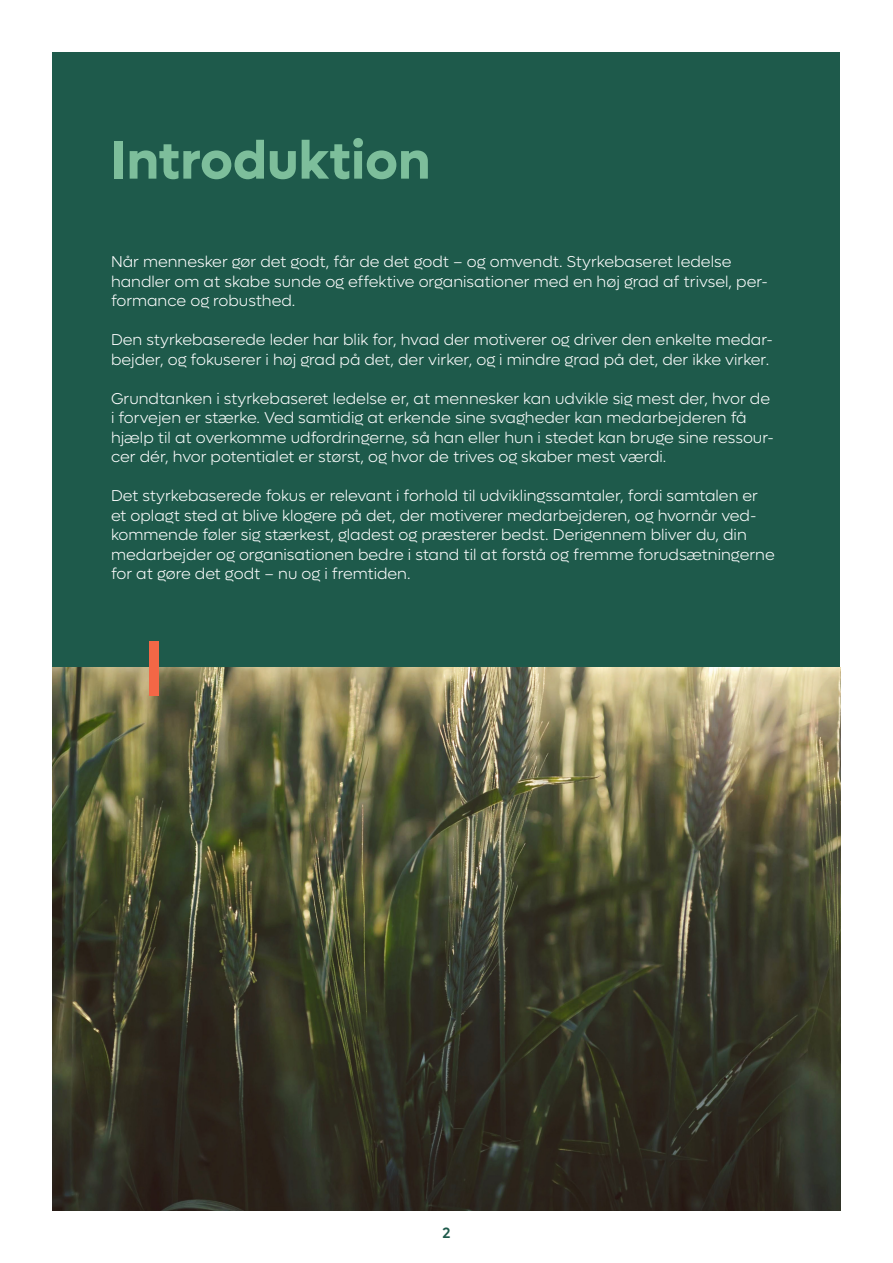
<style>
.page{position:relative;width:893px;height:1263px;background:#fff}
.page>*{position:absolute;margin:0;border:0;box-sizing:border-box;transform-origin:0 0}
.t1{font:700 54px "Lufga";color:#7dbe9b}
.t2{font:300 15.75px/19.5px "Lufga";color:#fff}
.t3{font:500 15px "Lufga";color:#1e5a4b}
</style>
<div class="page">
<div style="left:52px;top:52px;width:788px;height:1114px;background:#1e5a4b"></div>
<img style="left:52px;top:668px;width:788px;height:542px">
<div style="left:149px;top:641px;width:10px;height:54px;background:#f36746"></div>
<p class="t1" style="left:111px;top:128px;width:321px">Introduktion</p>
<p class="t2" style="left:111px;top:252px;width:658px">Når mennesker gør det godt, får de det godt – og omvendt. Styrkebaseret ledelse handler om at skabe sunde og effektive organisationer med en høj grad af trivsel, per&shy;formance og robusthed.</p>
<p class="t2" style="left:111px;top:330px;width:663px">Den styrkebaserede leder har blik for, hvad der motiverer og driver den enkelte medar&shy;bejder, og fokuserer i høj grad på det, der virker, og i mindre grad på det, der ikke virker.</p>
<p class="t2" style="left:111px;top:389px;width:664px">Grundtanken i styrkebaseret ledelse er, at mennesker kan udvikle sig mest der, hvor de i forvejen er stærke. Ved samtidig at erkende sine svagheder kan medarbejderen få hjælp til at overkomme udfordringerne, så han eller hun i stedet kan bruge sine ressour&shy;cer dér, hvor potentialet er størst, og hvor de trives og skaber mest værdi.</p>
<p class="t2" style="left:111px;top:486px;width:665px">Det styrkebaserede fokus er relevant i forhold til udviklingssamtaler, fordi samtalen er et oplagt sted at blive klogere på det, der motiverer medarbejderen, og hvornår ved&shy;kommende føler sig stærkest, gladest og præsterer bedst. Derigennem bliver du, din medarbejder og organisationen bedre i stand til at forstå og fremme forudsætningerne</p>
<p class="t2" style="left:111px;top:564px;width:301px">for at gøre det godt – nu og i fremtiden.</p>
<p class="t3" style="left:442px;top:1224px;width:10px">2</p>
</div>
